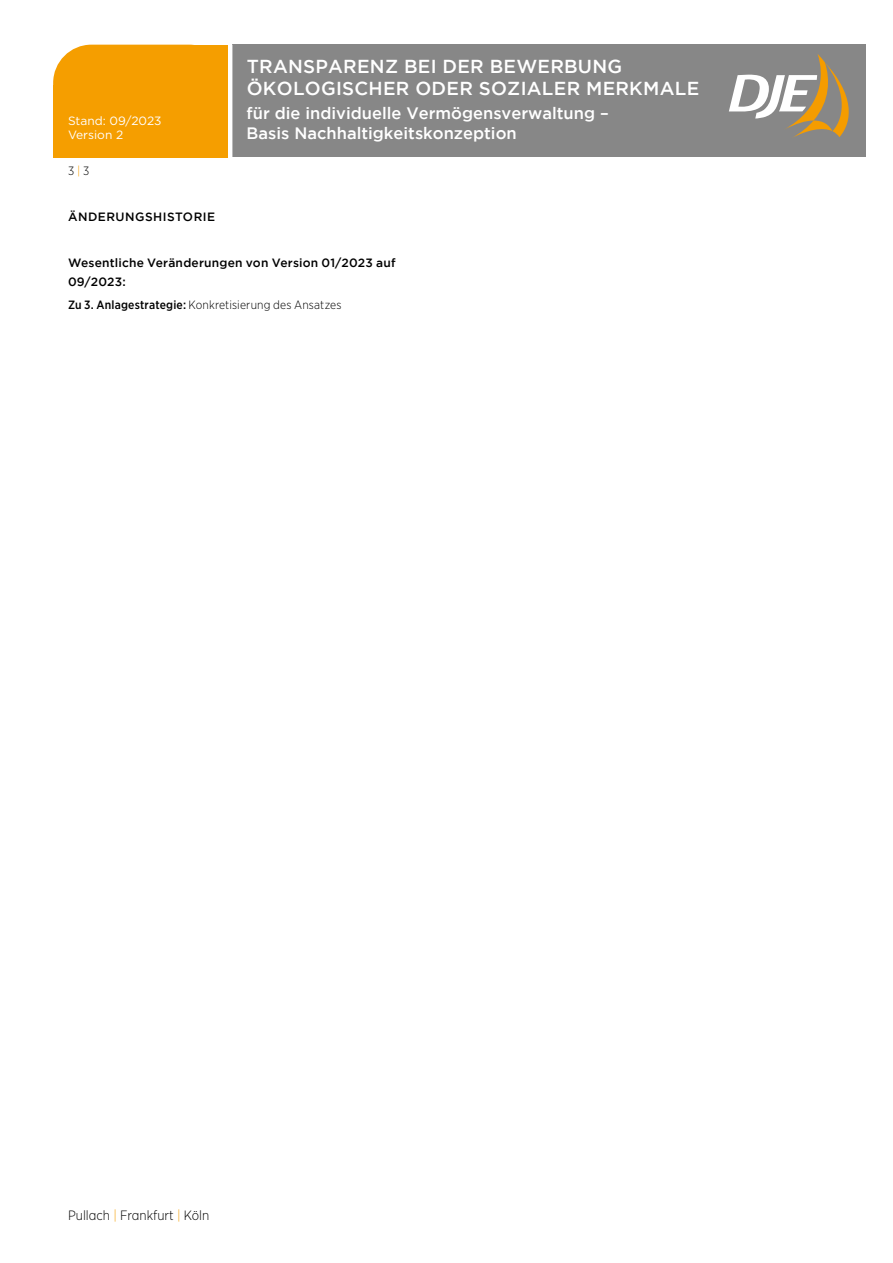
<style>
.page{position:relative;width:893px;height:1263px;background:#fff}
.page>*{position:absolute;margin:0;border:0;box-sizing:border-box;transform-origin:0 0}
.t1{font:500 18.75px/22.5px "Gotham";letter-spacing:.015em;color:#fff}
.t2{font:500 16.5px/19.8px "Gotham";color:#fff}
.t3{font:300 13.5px "Gotham Narrow";color:#000}
.t4{font:500 12px/18.8px "Gotham";letter-spacing:.02em;color:#000}
.t5{font:300 12px "Gotham Narrow";letter-spacing:.015em;color:#000}
.t6{font:12px/14.4px "Gotham";color:#fff}
.t7{font:500 12px "Gotham";letter-spacing:.04em;color:#000}
.s1{color:#f59e00}
.s2{font-weight:500}
</style>
<div class="page">
<div style="left:232px;top:45px;width:633px;height:112px;background:#878787"></div>
<div style="left:53px;top:45px;width:174px;height:110px;background:#f59e00;border-radius:38px"></div>
<div style="left:149px;top:45px;width:79px;height:111px;background:#f59e00"></div>
<div style="left:54px;top:85px;width:174px;height:71px;background:#f59e00"></div>
<svg style="left:729px;top:54px;width:120px;height:84px"></svg>
<p class="t6" style="left:68px;top:113px;width:95px">Stand: 09/2023<br>Version 2</p>
<p class="t5" style="left:68px;top:164px;width:23px">3 <span class="s1">|</span> 3</p>
<p class="t1" style="left:247px;top:55px;width:454px">TRANSPARENZ BEI DER BEWERBUNG<br>ÖKOLOGISCHER ODER SOZIALER MERKMALE</p>
<p class="t2" style="left:247px;top:103px;width:364px">für die individuelle Vermögensverwaltung –<br>Basis Nachhaltigkeitskonzeption</p>
<p class="t7" style="left:68px;top:210px;width:148px">ÄNDERUNGSHISTORIE</p>
<p class="t4" style="left:68px;top:253px;width:329px">Wesentliche Veränderungen von Version 01/2023 auf<br>09/2023:</p>
<p class="t5" style="left:68px;top:298px;width:275px"><span class="s2">Zu 3. Anlagestrategie:</span> Konkretisierung des Ansatzes</p>
<p class="t3" style="left:68px;top:1206px;width:143px">Pullach <span class="s1">|</span> Frankfurt <span class="s1">|</span> Köln</p>
</div>
